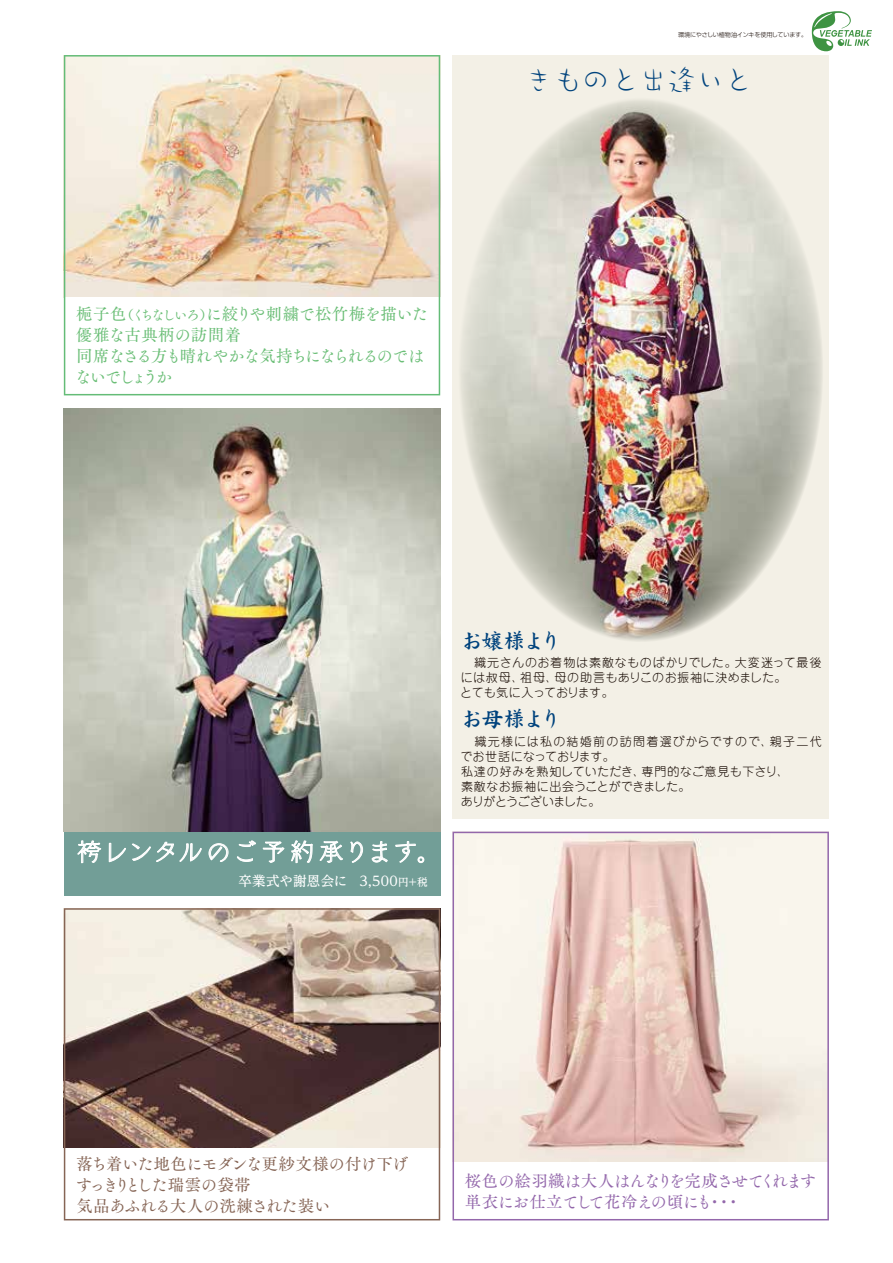
<style>
.page{position:relative;width:893px;height:1263px;background:#fff}
.page>*{position:absolute;margin:0;border:0;box-sizing:border-box;transform-origin:0 0}
.t1{font:31.5px "DF Craft Dou W3 90 pv RKSJ H";letter-spacing:-.1em;color:#00437d}
.t2{font:24.15px "Pearl Std L";letter-spacing:.075em;color:#fff}
.t3{font:22.5px "DF Kai Sho SB MP RKSJ H";letter-spacing:-.15em;color:#00437d}
.t4{font:16.5px/21px "Tsuku A Old Min Pr 6 N M";letter-spacing:-.05em;color:#6abe76}
.t5{font:16.5px/21px "Tsuku A Old Min Pr 6 N M";letter-spacing:-.035em;color:#866555}
.t6{font:16.5px/21px "Tsuku A Old Min Pr 6 N M";letter-spacing:-.035em;color:#9367ab}
.t7{font:500 13.5px "UD Reimin Pro";letter-spacing:.025em;color:#fff}
.t8{font:300 12px/15px "Jun 101 Pro";letter-spacing:.04em;color:#140700}
.t9{font:300 6.15px "UD Shin Go Pr 6 N";letter-spacing:-.035em;color:#140700}
.s1{font-size:13.5px}
.s2{font-size:10.5px}
</style>
<div class="page">
<div style="left:452px;top:55px;width:377px;height:764px;background:#f3f0e6"></div>
<svg style="left:812px;top:11px;width:60px;height:40px"></svg>
<img style="left:461px;top:100px;width:361px;height:541px">
<img style="left:64px;top:408px;width:376px;height:424px">
<div style="left:64px;top:832px;width:376px;height:63px;background:#729e97"></div>
<svg style="left:77px;top:840px;width:24px;height:23px"></svg>
<svg style="left:109px;top:843px;width:17px;height:19px"></svg>
<svg style="left:132px;top:842px;width:70px;height:20px"></svg>
<svg style="left:209px;top:843px;width:19px;height:19px"></svg>
<svg style="left:237px;top:840px;width:19px;height:22px"></svg>
<svg style="left:262px;top:841px;width:22px;height:22px"></svg>
<svg style="left:291px;top:840px;width:22px;height:23px"></svg>
<svg style="left:320px;top:841px;width:23px;height:22px"></svg>
<svg style="left:350px;top:841px;width:13px;height:22px"></svg>
<svg style="left:372px;top:841px;width:16px;height:21px"></svg>
<svg style="left:395px;top:841px;width:29px;height:22px"></svg>
<svg style="left:64px;top:55px;width:376px;height:340px"></svg>
<svg style="left:64px;top:908px;width:376px;height:312px"></svg>
<svg style="left:452px;top:832px;width:377px;height:388px;background:#edddd6"></svg>
<h3 class="t4" style="left:75px;top:303px;width:355px">梔子色<span class="s1">（くちなしいろ）</span>に絞りや刺繍で松竹梅を描いた優雅な古典柄の訪問着<br>同席なさる方も晴れやかな気持ちになられるのではないでしょうか</h3>
<p class="t9" style="left:678px;top:30px;width:131px">環境にやさしい植物油インキを使用しています。</p>
<h1 class="t1" style="left:524px;top:63px;width:231px">きものと出逢いと</h1>
<h2 class="t2" style="left:77px;top:832px;width:365px">袴レンタルのご予約承ります。</h2>
<p class="t7" style="left:238px;top:870px;width:111px">卒業式や謝恩会に</p>
<p class="t7" style="left:359px;top:870px;width:70px">3,500<span class="s2">円＋税</span></p>
<h3 class="t3" style="left:461px;top:629px;width:103px">お嬢様より</h3>
<p class="t8" style="left:460px;top:654px;width:363px">　織元さんのお着物は素敵なものばかりでした。大変迷って最後には叔母、祖母、母の助言もありこのお振袖に決めました。<br>とても気に入っております。</p>
<h3 class="t3" style="left:461px;top:708px;width:103px">お母様より</h3>
<p class="t8" style="left:461px;top:732px;width:362px">　織元様には私の結婚前の訪問着選びからですので、親子二代でお世話になっております。<br>私達の好みを熟知していただき、専門的なご意見も下さり、<br>素敵なお振袖に出会うことができました。<br>ありがとうございました。</p>
<h3 class="t5" style="left:76px;top:1152px;width:334px">落ち着いた地色にモダンな更紗文様の付け下げすっきりとした瑞雲の袋帯<br>気品あふれる大人の洗練された装い</h3>
<h3 class="t6" style="left:465px;top:1169px;width:353px">桜色の絵羽織は大人はんなりを完成させてくれます単衣にお仕立てして花冷えの頃にも・・・</h3>
</div>
